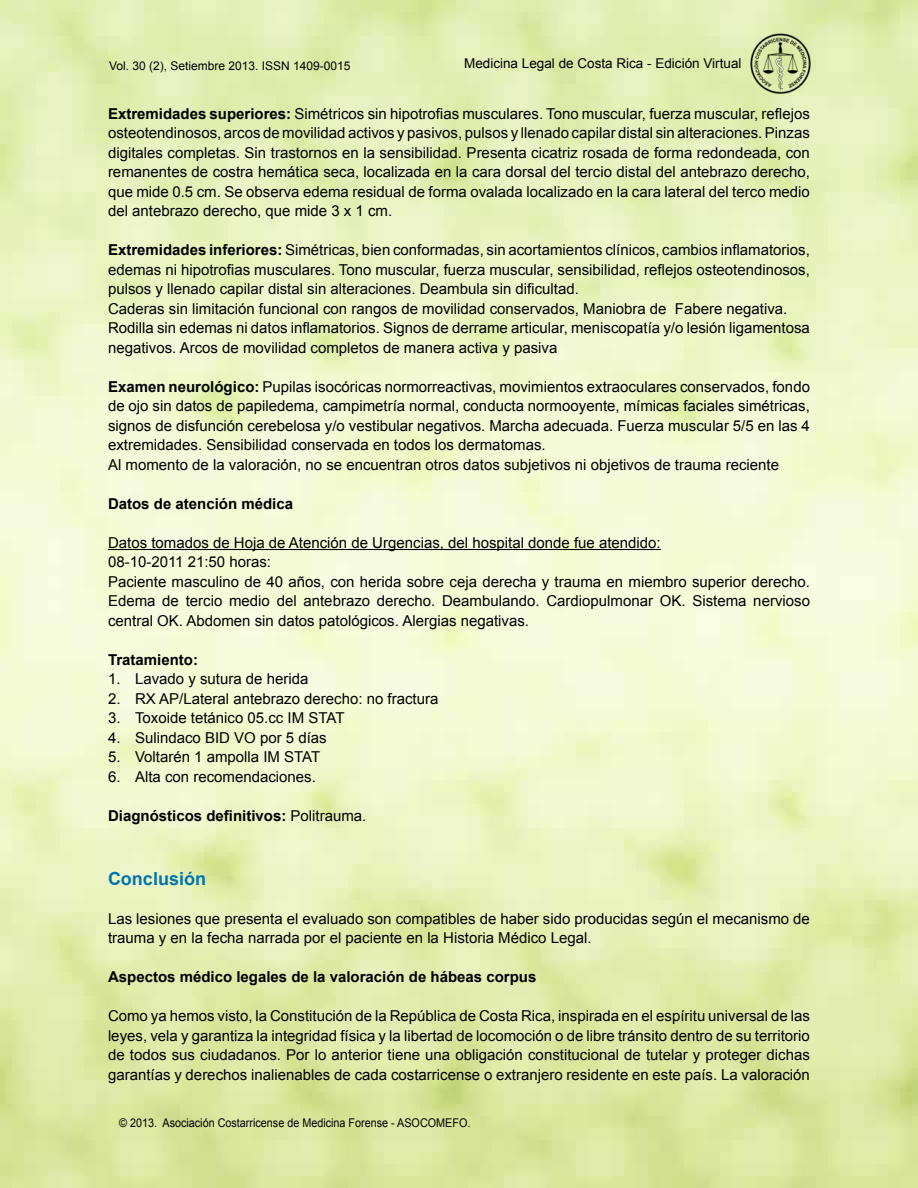
<style>
.page{position:relative;width:918px;height:1188px;background:#fff}
.page>*{position:absolute;margin:0;border:0;box-sizing:border-box;transform-origin:0 0}
.t1{font:700 18px "Arial";color:#0074ac}
.t2{font:15px/19.5px "Arial";color:#000}
.t3{font:700 15px "Arial";color:#000}
.t4{font:13.5px "Arial";color:#000}
.t5{font:12px "Arial";color:#000;scale:.9 1}
.t6{font:12px "Arial";color:#000}
.s1{font-weight:700}
.s2{font-weight:400}
</style>
<div class="page">
<img style="left:749px;top:32px;width:63px;height:64px">
<hr style="left:108px;top:549px;width:553px;height:1px;background:#000">
<p class="t6" style="left:109px;top:58px;width:243px">Vol. 30 (2), Setiembre 2013. ISSN 1409-0015</p>
<p class="t4" style="left:464px;top:54px;width:279px">Medicina Legal de Costa Rica - Edición Virtual</p>
<p class="t2" style="left:108px;top:104px;width:703px;text-align:justify"><span class="s1">Extremidades superiores:</span> Simétricos sin hipotrofias musculares. Tono muscular, fuerza muscular, reflejos osteotendinosos, arcos de movilidad activos y pasivos, pulsos y llenado capilar distal sin alteraciones. Pinzas digitales completas. Sin trastornos en la sensibilidad. Presenta cicatriz rosada de forma redondeada, con remanentes de costra hemática seca, localizada en la cara dorsal del tercio distal del antebrazo derecho, que mide 0.5 cm. Se observa edema residual de forma ovalada localizado en la cara lateral del terco medio del antebrazo derecho, que mide 3 x 1 cm.</p>
<p class="t2" style="left:108px;top:241px;width:703px"><span class="s1">Extremidades inferiores:</span> Simétricas, bien conformadas, sin acortamientos clínicos, cambios inflamatorios, edemas ni hipotrofias musculares. Tono muscular, fuerza muscular, sensibilidad, reflejos osteotendinosos, pulsos y llenado capilar distal sin alteraciones. Deambula sin dificultad.<br>Caderas sin limitación funcional con rangos de movilidad conservados, Maniobra de Fabere negativa.<br>Rodilla sin edemas ni datos inflamatorios. Signos de derrame articular, meniscopatía y/o lesión ligamentosa negativos. Arcos de movilidad completos de manera activa y pasiva</p>
<p class="t2" style="left:108px;top:377px;width:704px"><span class="s1">Examen neurológico:</span> Pupilas isocóricas normorreactivas, movimientos extraoculares conservados, fondo de ojo sin datos de papiledema, campimetría normal, conducta normooyente, mímicas faciales simétricas, signos de disfunción cerebelosa y/o vestibular negativos. Marcha adecuada. Fuerza muscular 5/5 en las 4 extremidades. Sensibilidad conservada en todos los dermatomas.<br>Al momento de la valoración, no se encuentran otros datos subjetivos ni objetivos de trauma reciente</p>
<p class="t3" style="left:108px;top:494px;width:187px">Datos de atención médica</p>
<p class="t2" style="left:108px;top:533px;width:704px">Datos tomados de Hoja de Atención de Urgencias, del hospital donde fue atendido:<br>08-10-2011 21:50 horas:<br>Paciente masculino de 40 años, con herida sobre ceja derecha y trauma en miembro superior derecho.<br>Edema de tercio medio del antebrazo derecho. Deambulando. Cardiopulmonar OK. Sistema nervioso central OK. Abdomen sin datos patológicos. Alergias negativas.</p>
<p class="t3" style="left:108px;top:650px;width:92px">Tratamiento:</p>
<p class="t2" style="left:108px;top:670px;width:202px">1. Lavado y sutura de herida</p>
<p class="t2" style="left:108px;top:689px;width:332px">2. RX AP/Lateral antebrazo derecho: no fractura</p>
<p class="t2" style="left:108px;top:709px;width:238px">3. Toxoide tetánico 05.cc IM STAT</p>
<p class="t2" style="left:108px;top:728px;width:220px">4. Sulindaco BID VO por 5 días</p>
<p class="t2" style="left:108px;top:748px;width:214px">5. Voltarén 1 ampolla IM STAT</p>
<p class="t2" style="left:108px;top:767px;width:209px">6. Alta con recomendaciones.</p>
<p class="t3" style="left:108px;top:806px;width:260px">Diagnósticos definitivos: <span class="s2">Politrauma.</span></p>
<p class="t1" style="left:108px;top:866px;width:100px">Conclusión</p>
<p class="t2" style="left:108px;top:909px;width:703px">Las lesiones que presenta el evaluado son compatibles de haber sido producidas según el mecanismo de trauma y en la fecha narrada por el paciente en la Historia Médico Legal.</p>
<p class="t3" style="left:108px;top:967px;width:430px">Aspectos médico legales de la valoración de hábeas corpus</p>
<p class="t2" style="left:108px;top:1006px;width:703px;text-align:justify">Como ya hemos visto, la Constitución de la República de Costa Rica, inspirada en el espíritu universal de las leyes, vela y garantiza la integridad física y la libertad de locomoción o de libre tránsito dentro de su territorio de todos sus ciudadanos. Por lo anterior tiene una obligación constitucional de tutelar y proteger dichas garantías y derechos inalienables de cada costarricense o extranjero residente en este país. La valoración</p>
<p class="t5" style="left:119px;top:1115px;width:392px">© 2013. Asociación Costarricense de Medicina Forense - ASOCOMEFO.</p>
</div>
